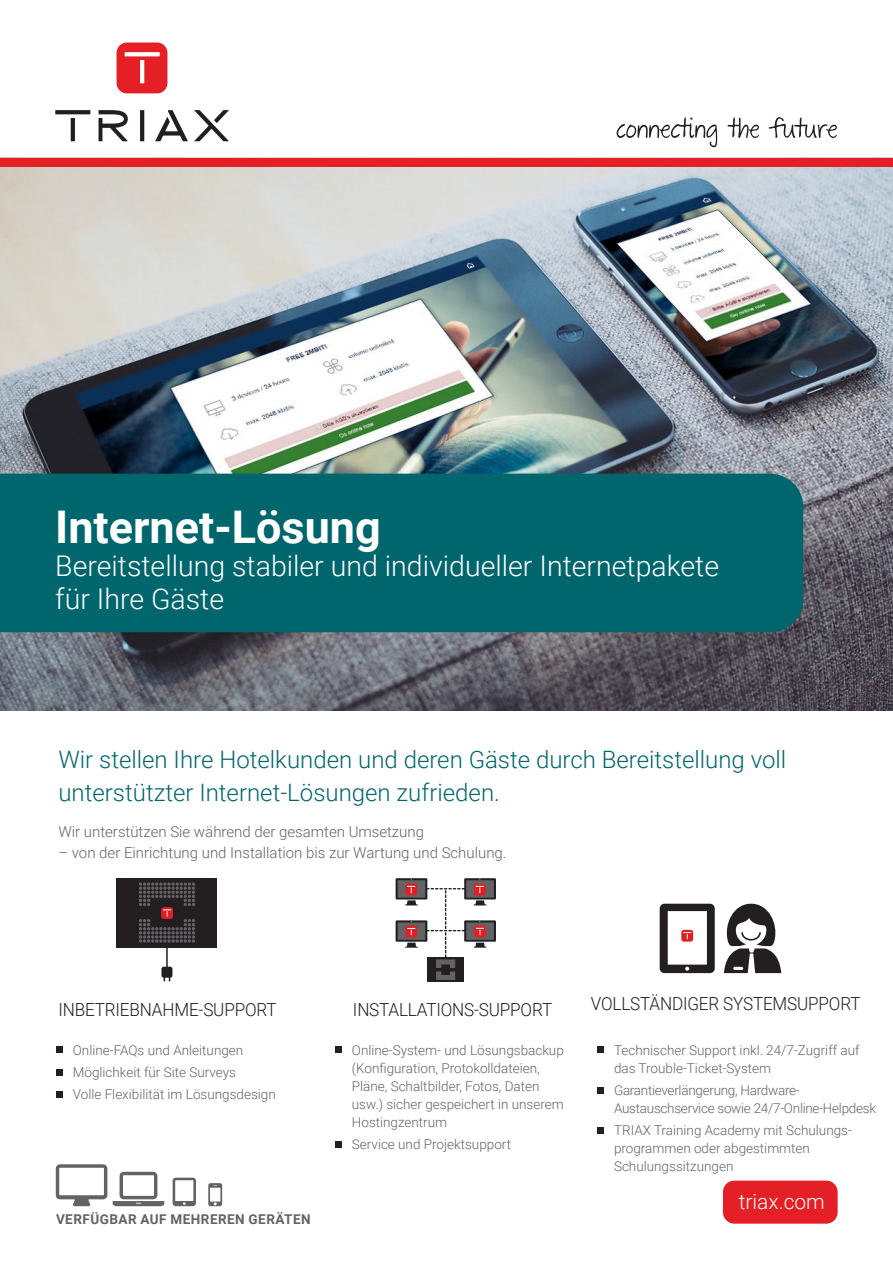
<style>
.page{position:relative;width:893px;height:1263px;background:#fff}
.page>*{position:absolute;margin:0;border:0;box-sizing:border-box;transform-origin:0 0}
.t1{font:700 45px "Roboto";color:#fff}
.t2{font:300 28.5px/33px "Roboto";color:#fff}
.Subheading_special{font:300 24px/33px "Roboto";color:#00666e}
.t3{font:300 21px "Roboto";color:#fff}
.t4{font:300 18px "Roboto";letter-spacing:-.01em;color:#231f20;scale:.95 1}
.Content_text{font:300 15px "Roboto";color:#636366}
.Paragraph_Style_1{font:300 13.5px/18px "Roboto";color:#636366}
.Paragraph_Style_1-2{font:300 13.5px/18px "Roboto";letter-spacing:-.02em;color:#636366}
.Subheading_special-2{font:700 13.5px "Roboto";letter-spacing:.035em;color:#636366}
</style>
<div class="page">
<img style="left:0;top:166px;width:893px;height:544px">
<div style="left:0;top:474px;width:803px;height:158px;background:#00666e"></div>
<hr style="left:140px;top:110px;width:4px;height:31px;background:#231f20">
<svg style="left:99px;top:110px;width:29px;height:31px"></svg>
<svg style="left:194px;top:110px;width:35px;height:31px"></svg>
<hr style="left:71px;top:118px;width:4px;height:23px;background:#231f20">
<svg style="left:55px;top:110px;width:35px;height:4px"></svg>
<svg style="left:155px;top:110px;width:33px;height:31px"></svg>
<div style="left:117px;top:43px;width:50px;height:50px;background:#e41f25;border-radius:10px"></div>
<svg style="left:140px;top:60px;width:4px;height:23px"></svg>
<svg style="left:125px;top:52px;width:35px;height:4px"></svg>
<svg style="left:617px;top:117px;width:100px;height:30px"></svg>
<svg style="left:728px;top:117px;width:31px;height:21px"></svg>
<svg style="left:769px;top:117px;width:68px;height:21px"></svg>
<div style="left:723px;top:1180px;width:115px;height:44px;background:#e41f25;border-radius:11px"></div>
<div style="left:0;top:158px;width:893px;height:8px;background:#e41f25"></div>
<svg style="left:56px;top:1164px;width:51px;height:42px"></svg>
<svg style="left:208px;top:1183px;width:14px;height:23px"></svg>
<svg style="left:173px;top:1177px;width:23px;height:29px"></svg>
<svg style="left:113px;top:1172px;width:51px;height:34px"></svg>
<svg style="left:56px;top:1047px;width:6px;height:6px"></svg>
<svg style="left:56px;top:1069px;width:6px;height:6px"></svg>
<svg style="left:56px;top:1091px;width:6px;height:6px"></svg>
<svg style="left:335px;top:1047px;width:6px;height:6px"></svg>
<svg style="left:335px;top:1141px;width:6px;height:6px"></svg>
<svg style="left:597px;top:1047px;width:6px;height:6px"></svg>
<svg style="left:597px;top:1087px;width:6px;height:6px"></svg>
<svg style="left:597px;top:1127px;width:6px;height:6px"></svg>
<div style="left:117px;top:878px;width:100px;height:69px;background:#231f20"></div>
<div style="left:161px;top:967px;width:11px;height:11px;background:#231f20;border-radius:2px"></div>
<hr style="left:166px;top:945px;width:2px;height:26px;background:#231f20">
<svg style="left:164px;top:977px;width:6px;height:4px"></svg>
<svg style="left:139px;top:882px;width:56px;height:61px"></svg>
<div style="left:428px;top:958px;width:36px;height:24px;background:#231f20"></div>
<svg style="left:396px;top:878px;width:100px;height:102px"></svg>
<svg style="left:724px;top:904px;width:57px;height:69px"></svg>
<svg style="left:660px;top:904px;width:55px;height:69px"></svg>
<p class="t1" style="left:55px;top:496px;width:327px">Internet-Lösung</p>
<p class="t2" style="left:55px;top:548px;width:665px">Bereitstellung stabiler und individueller Internetpakete für Ihre Gäste</p>
<p class="Subheading_special" style="left:58px;top:742px;width:729px">Wir stellen Ihre Hotelkunden und deren Gäste durch Bereitstellung voll unterstützter Internet-Lösungen zufrieden.</p>
<p class="Content_text" style="left:58px;top:821px;width:367px">Wir unterstützen Sie während der gesamten Umsetzung</p>
<p class="Content_text" style="left:58px;top:842px;width:450px">– von der Einrichtung und Installation bis zur Wartung und Schulung.</p>
<p class="t4" style="left:59px;top:997px;width:231px">INBETRIEBNAHME-SUPPORT</p>
<p class="t4" style="left:353px;top:997px;width:211px">INSTALLATIONS-SUPPORT</p>
<p class="t4" style="left:591px;top:991px;width:285px">VOLLSTÄNDIGER SYSTEMSUPPORT</p>
<p class="Paragraph_Style_1" style="left:73px;top:1040px;width:172px">Online-FAQs und Anleitungen</p>
<p class="Paragraph_Style_1" style="left:73px;top:1062px;width:165px">Möglichkeit für Site Surveys</p>
<p class="Paragraph_Style_1" style="left:73px;top:1085px;width:204px">Volle Flexibilität im Lösungsdesign</p>
<p class="Subheading_special-2" style="left:56px;top:1210px;width:256px">VERFÜGBAR AUF MEHREREN GERÄTEN</p>
<p class="Paragraph_Style_1" style="left:352px;top:1040px;width:213px">Online-System- und Lösungsbackup (Konfiguration, Protokolldateien,<br>Pläne, Schaltbilder, Fotos, Daten usw.) sicher gespeichert in unserem<br>Hostingzentrum</p>
<p class="Paragraph_Style_1" style="left:352px;top:1134px;width:161px">Service und Projektsupport</p>
<p class="Paragraph_Style_1" style="left:614px;top:1040px;width:247px">Technischer Support inkl. 24/7-Zugriff auf das Trouble-Ticket-System</p>
<p class="Paragraph_Style_1-2" style="left:614px;top:1080px;width:263px">Garantieverlängerung, Hardware-<br>Austauschservice sowie 24/7-Online-Helpdesk</p>
<p class="Paragraph_Style_1" style="left:614px;top:1121px;width:239px">TRIAX Training Academy mit Schulungs&shy;programmen oder abgestimmten<br>Schulungssitzungen</p>
<h3 class="t3" style="left:739px;top:1187px;width:88px">triax.com</h3>
</div>
